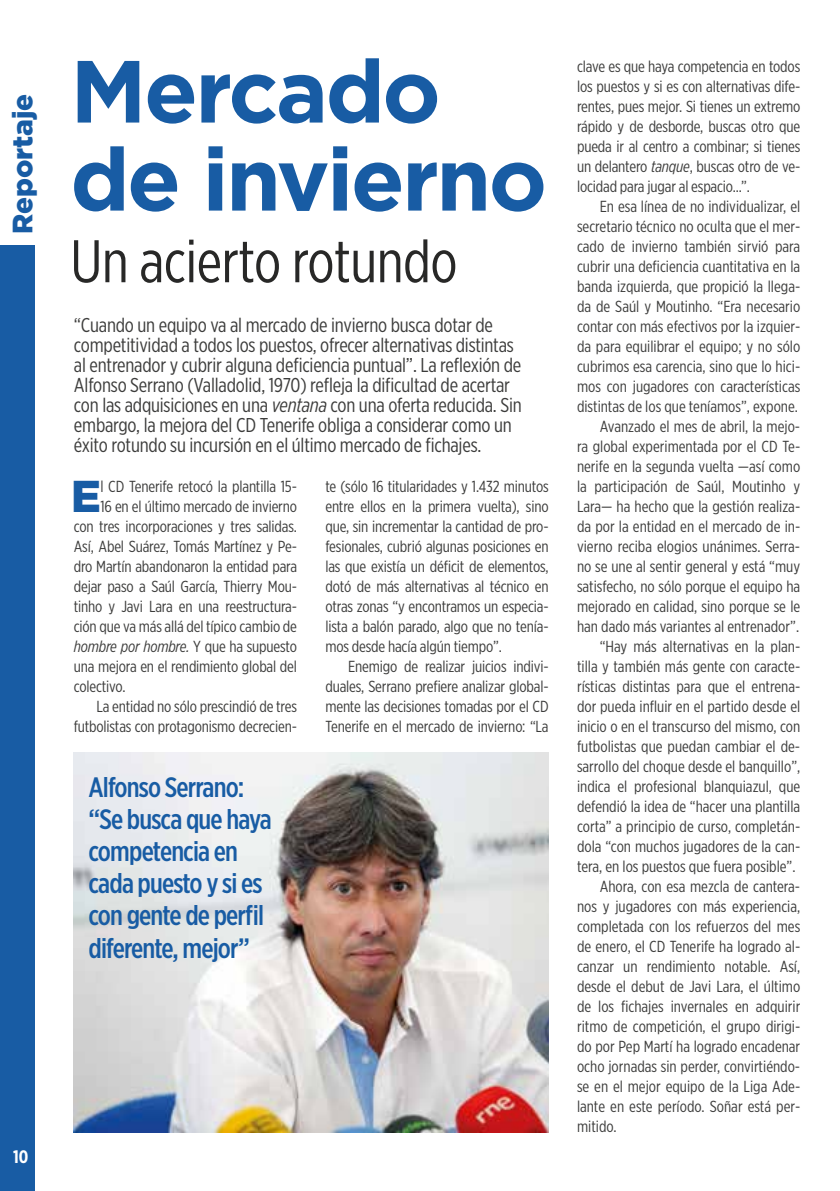
<style>
.page{position:relative;width:840px;height:1191px;background:#fff}
.page>*{position:absolute;margin:0;border:0;box-sizing:border-box;transform-origin:0 0}
.t1{font:700 88px/88px "Gotham";letter-spacing:-.03em;color:#185ca4}
.t2{font:60px "Gotham X Narrow";letter-spacing:-.01em;color:#282827}
.t3{font:900 44.6px "Gotham";color:#185ca4}
.t4{font:500 28px/32px "Gotham X Narrow";letter-spacing:-.03em;color:#185ca4}
.t5{font:900 28px "Gotham";color:#185ca4}
.t6{font:20px/20px "Gotham X Narrow";letter-spacing:-.01em;color:#3c3c3b}
.t7{font:700 18px "Gotham X Narrow";color:#fff}
.t8{font:16px/20px "Gotham X Narrow";color:#3c3c3b;text-align:justify}
.t9{font:italic 16px "Gotham X Narrow";letter-spacing:-.01em;color:#3c3c3b}
.s1{font-style:italic}
.s2{font-style:normal}
</style>
<div class="page">
<div style="left:0;top:246px;width:34px;height:945px;background:#185ca4"></div>
<img style="left:74px;top:752px;width:474px;height:380px">
<h3 class="t5" style="left:3px;top:234px;width:142px;rotate:-90deg">Reportaje</h3>
<p class="t7" style="left:13px;top:1145px;width:17px">10</p>
<h1 class="t1" style="left:70px;top:47px;width:478px">Mercado de invierno</h1>
<h2 class="t2" style="left:70px;top:225px;width:388px">Un acierto rotundo</h2>
<p class="t6" style="left:74px;top:315px;width:449px">“Cuando un equipo va al mercado de invierno busca dotar de competitividad a todos los puestos, ofrecer alternativas distintas al entrenador y cubrir alguna deficiencia puntual”. La reflexión de Alfonso Serrano (Valladolid, 1970) refleja la dificultad de acertar con las adquisiciones en una <span class="s1">ventana</span> con una oferta reducida. Sin embargo, la mejora del CD Tenerife obliga a considerar como un éxito rotundo su incursión en el último mercado de fichajes.</p>
<h3 class="t3" style="left:71px;top:465px;width:31px">E</h3>
<p class="t8" style="left:100px;top:476px;width:198px">l CD Tenerife retocó la plantilla 15-</p>
<p class="t8" style="left:325px;top:476px;width:225px">te (sólo 16 titularidades y 1.432 minutos entre ellos en la primera vuelta), sino que, sin incrementar la cantidad de pro&shy;fesionales, cubrió algunas posiciones en las que existía un déficit de elementos, dotó de más alternativas al técnico en otras zonas “y encontramos un especia&shy;lista a balón parado, algo que no tenía&shy;mos desde hacía algún tiempo”.</p>
<p class="t8" style="left:325px;top:656px;width:225px;text-indent:23px">Enemigo de realizar juicios indivi&shy;duales, Serrano prefiere analizar global&shy;mente las decisiones tomadas por el CD Tenerife en el mercado de invierno: “La</p>
<p class="t8" style="left:100px;top:496px;width:198px">16 en el último mercado de invierno</p>
<p class="t8" style="left:74px;top:516px;width:224px">con tres incorporaciones y tres salidas.</p>
<p class="t8" style="left:74px;top:536px;width:225px">Así, Abel Suárez, Tomás Martínez y Pe-</p>
<p class="t8" style="left:74px;top:556px;width:225px">dro Martín abandonaron la entidad para</p>
<p class="t8" style="left:74px;top:576px;width:225px">dejar paso a Saúl García, Thierry Mou-</p>
<p class="t8" style="left:74px;top:596px;width:225px">tinho y Javi Lara en una reestructura-</p>
<p class="t8" style="left:74px;top:616px;width:224px">ción que va más allá del típico cambio de</p>
<p class="t9" style="left:74px;top:637px;width:224px">hombre por hombre. <span class="s2">Y que ha supuesto</span></p>
<p class="t8" style="left:74px;top:656px;width:224px">una mejora en el rendimiento global del</p>
<p class="t8" style="left:74px;top:676px;width:53px">colectivo.</p>
<p class="t8" style="left:96px;top:696px;width:202px">La entidad no sólo prescindió de tres</p>
<p class="t8" style="left:74px;top:716px;width:224px">futbolistas con protagonismo decrecien-</p>
<h3 class="t4" style="left:88px;top:771px;width:185px">Alfonso Serrano: “Se busca que haya competencia en cada puesto y si es con gente de perfil diferente, mejor”</h3>
<p class="t8" style="left:576px;top:56px;width:225px">clave es que haya competencia en todos los puestos y si es con alternativas dife&shy;rentes, pues mejor. Si tienes un extremo rápido y de desborde, buscas otro que pueda ir al centro a combinar; si tienes un delantero <span class="s1">tanque</span>, buscas otro de ve&shy;locidad para jugar al espacio...”.</p>
<p class="t8" style="left:599px;top:196px;width:202px">En esa línea de no individualizar, el</p>
<p class="t8" style="left:576px;top:216px;width:224px">secretario técnico no oculta que el mer-</p>
<p class="t8" style="left:576px;top:236px;width:225px">cado de invierno también sirvió para</p>
<p class="t8" style="left:576px;top:256px;width:225px">cubrir una deficiencia cuantitativa en la</p>
<p class="t8" style="left:576px;top:276px;width:225px">banda izquierda, que propició la llega-</p>
<p class="t8" style="left:576px;top:296px;width:225px">da de Saúl y Moutinho. “Era necesario</p>
<p class="t8" style="left:576px;top:316px;width:224px">contar con más efectivos por la izquier-</p>
<p class="t8" style="left:576px;top:336px;width:225px">da para equilibrar el equipo; y no sólo</p>
<p class="t8" style="left:576px;top:356px;width:224px">cubrimos esa carencia, sino que lo hici-</p>
<p class="t8" style="left:576px;top:376px;width:225px">mos con jugadores con características</p>
<p class="t8" style="left:576px;top:396px;width:222px">distintas de los que teníamos”, expone.</p>
<p class="t8" style="left:599px;top:416px;width:202px">Avanzado el mes de abril, la mejo-</p>
<p class="t8" style="left:576px;top:436px;width:225px">ra global experimentada por el CD Te-</p>
<p class="t8" style="left:576px;top:456px;width:224px">nerife en la segunda vuelta —así como</p>
<p class="t8" style="left:576px;top:476px;width:225px">la participación de Saúl, Moutinho y</p>
<p class="t8" style="left:576px;top:496px;width:224px">Lara— ha hecho que la gestión realiza-</p>
<p class="t8" style="left:576px;top:516px;width:225px">da por la entidad en el mercado de in-</p>
<p class="t8" style="left:576px;top:536px;width:224px">vierno reciba elogios unánimes. Serra-</p>
<p class="t8" style="left:576px;top:556px;width:224px">no se une al sentir general y está “muy</p>
<p class="t8" style="left:576px;top:576px;width:224px">satisfecho, no sólo porque el equipo ha</p>
<p class="t8" style="left:576px;top:596px;width:224px">mejorado en calidad, sino porque se le</p>
<p class="t8" style="left:576px;top:616px;width:223px">han dado más variantes al entrenador”.</p>
<p class="t8" style="left:599px;top:636px;width:202px">“Hay más alternativas en la plan-</p>
<p class="t8" style="left:576px;top:656px;width:225px">tilla y también más gente con caracte-</p>
<p class="t8" style="left:576px;top:676px;width:225px">rísticas distintas para que el entrena-</p>
<p class="t8" style="left:576px;top:696px;width:225px">dor pueda influir en el partido desde el</p>
<p class="t8" style="left:576px;top:716px;width:225px">inicio o en el transcurso del mismo, con</p>
<p class="t8" style="left:576px;top:736px;width:224px">futbolistas que puedan cambiar el de-</p>
<p class="t8" style="left:576px;top:756px;width:225px">sarrollo del choque desde el banquillo”,</p>
<p class="t8" style="left:576px;top:776px;width:225px">indica el profesional blanquiazul, que</p>
<p class="t8" style="left:576px;top:796px;width:224px">defendió la idea de “hacer una plantilla</p>
<p class="t8" style="left:576px;top:816px;width:224px">corta” a principio de curso, completán-</p>
<p class="t8" style="left:576px;top:836px;width:224px">dola “con muchos jugadores de la can-</p>
<p class="t8" style="left:576px;top:856px;width:220px">tera, en los puestos que fuera posible”.</p>
<p class="t8" style="left:599px;top:876px;width:202px">Ahora, con esa mezcla de cantera-</p>
<p class="t8" style="left:576px;top:896px;width:224px">nos y jugadores con más experiencia,</p>
<p class="t8" style="left:576px;top:916px;width:224px">completada con los refuerzos del mes</p>
<p class="t8" style="left:576px;top:936px;width:225px">de enero, el CD Tenerife ha logrado al-</p>
<p class="t8" style="left:576px;top:956px;width:224px">canzar un rendimiento notable. Así,</p>
<p class="t8" style="left:576px;top:976px;width:224px">desde el debut de Javi Lara, el último</p>
<p class="t8" style="left:576px;top:996px;width:225px">de los fichajes invernales en adquirir</p>
<p class="t8" style="left:576px;top:1016px;width:225px">ritmo de competición, el grupo dirigi-</p>
<p class="t8" style="left:576px;top:1036px;width:224px">do por Pep Martí ha logrado encadenar</p>
<p class="t8" style="left:576px;top:1056px;width:224px">ocho jornadas sin perder, convirtiéndo-</p>
<p class="t8" style="left:576px;top:1076px;width:224px">se en el mejor equipo de la Liga Ade-</p>
<p class="t8" style="left:576px;top:1096px;width:224px">lante en este período. Soñar está per-</p>
<p class="t8" style="left:576px;top:1116px;width:41px">mitido.</p>
</div>
